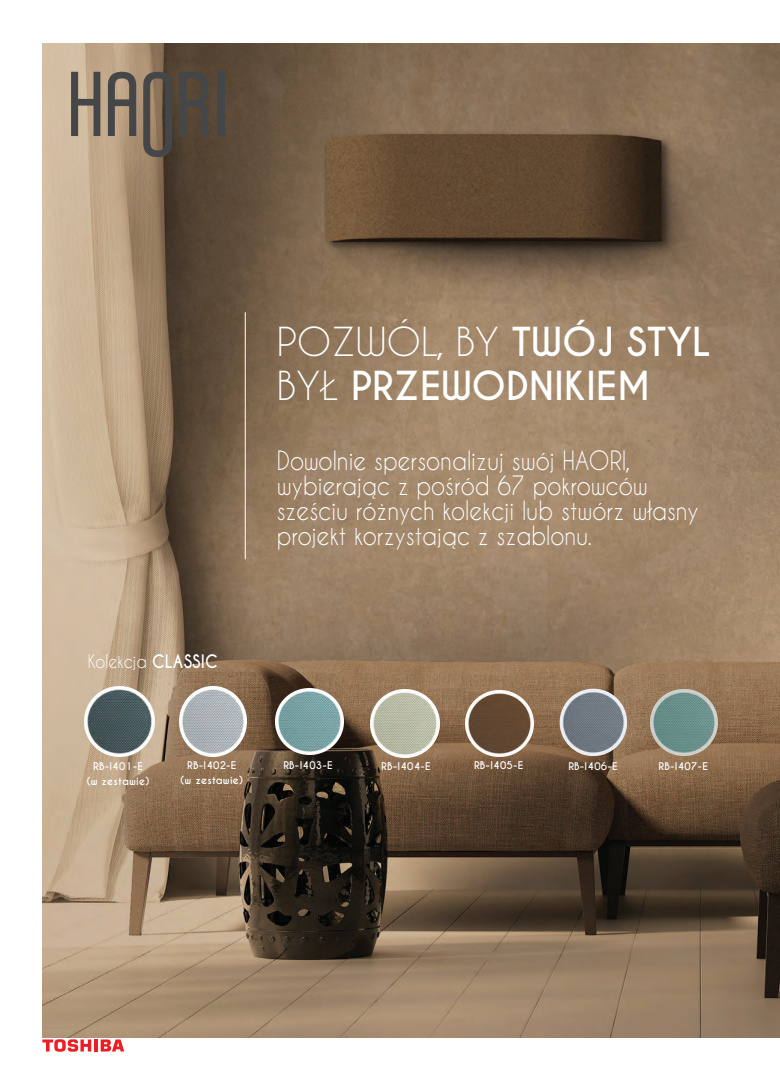
<style>
.page{position:relative;width:780px;height:1088px;background:#fff}
.page>*{position:absolute;margin:0;border:0;box-sizing:border-box;transform-origin:0 0}
.Sigla_prodotto{font:37.5px "Caviar Dreams";color:#fff}
.Sigla_prodotto-2{font:700 37.5px "Caviar Dreams";color:#fff}
.t1{font:25px/25px "Caviar Dreams";color:#fff;scale:.9 1}
.t2{font:17.5px "Caviar Dreams";color:#fff;scale:.9 1}
.Sigla_prodotto-3{font:700 10px "Caviar Dreams";letter-spacing:.02em;color:#fff}
.s1{font-weight:700}
.s2{font-weight:400}
</style>
<div class="page">
<img style="left:43px;top:43px;width:737px;height:994px">
<hr style="left:245px;top:312px;width:1px;height:247px;background:#fff">
<img style="left:371px;top:689px;width:68px;height:68px">
<hr style="left:94px;top:1039px;width:4px;height:12px;background:#ee1d23">
<svg style="left:101px;top:1039px;width:23px;height:12px"></svg>
<svg style="left:42px;top:1039px;width:49px;height:13px"></svg>
<svg style="left:71px;top:72px;width:29px;height:64px;background:#857a6d"></svg>
<svg style="left:108px;top:72px;width:28px;height:64px;background:#786d61"></svg>
<svg style="left:143px;top:72px;width:29px;height:85px;background:#64594e"></svg>
<svg style="left:179px;top:72px;width:29px;height:64px;background:#4c453f"></svg>
<div style="left:217px;top:72px;width:8px;height:64px;background:#454647"></div>
<img style="left:84px;top:686px;width:70px;height:70px">
<img style="left:179px;top:687px;width:68px;height:69px">
<img style="left:275px;top:688px;width:68px;height:67px">
<img style="left:465px;top:691px;width:68px;height:66px">
<img style="left:651px;top:689px;width:66px;height:66px">
<img style="left:559px;top:689px;width:68px;height:68px">
<p class="Sigla_prodotto" style="left:277px;top:320px;width:435px">POZWÓL, BY <span class="s1">TWÓJ STYL</span></p>
<p class="Sigla_prodotto-2" style="left:277px;top:363px;width:375px"><span class="s2">BYŁ</span> PRZEWODNIKIEM</p>
<p class="t2" style="left:88px;top:650px;width:146px">Kolekcja <span class="s1">CLASSIC</span></p>
<p class="t1" style="left:277px;top:448px;width:394px">Dowolnie spersonalizuj swój HAORI,</p>
<p class="t1" style="left:277px;top:473px;width:414px">wybierając z pośród 67 pokrowców</p>
<p class="t1" style="left:277px;top:498px;width:470px">sześciu różnych kolekcji lub stwórz własny projekt korzystając z szablonu.</p>
<p class="Sigla_prodotto-3" style="left:187px;top:759px;width:51px">RB-I402-E</p>
<p class="Sigla_prodotto-3" style="left:283px;top:759px;width:51px">RB-I403-E</p>
<p class="Sigla_prodotto-3" style="left:180px;top:774px;width:64px">(w zestawie)</p>
<p class="Sigla_prodotto-3" style="left:93px;top:760px;width:51px">RB-I401-E</p>
<p class="Sigla_prodotto-3" style="left:474px;top:759px;width:51px">RB-I405-E</p>
<p class="Sigla_prodotto-3" style="left:87px;top:775px;width:64px">(w zestawie)</p>
<p class="Sigla_prodotto-3" style="left:381px;top:760px;width:51px">RB-I404-E</p>
<p class="Sigla_prodotto-3" style="left:568px;top:760px;width:51px">RB-I406-E</p>
<p class="Sigla_prodotto-3" style="left:658px;top:760px;width:51px">RB-I407-E</p>
</div>
